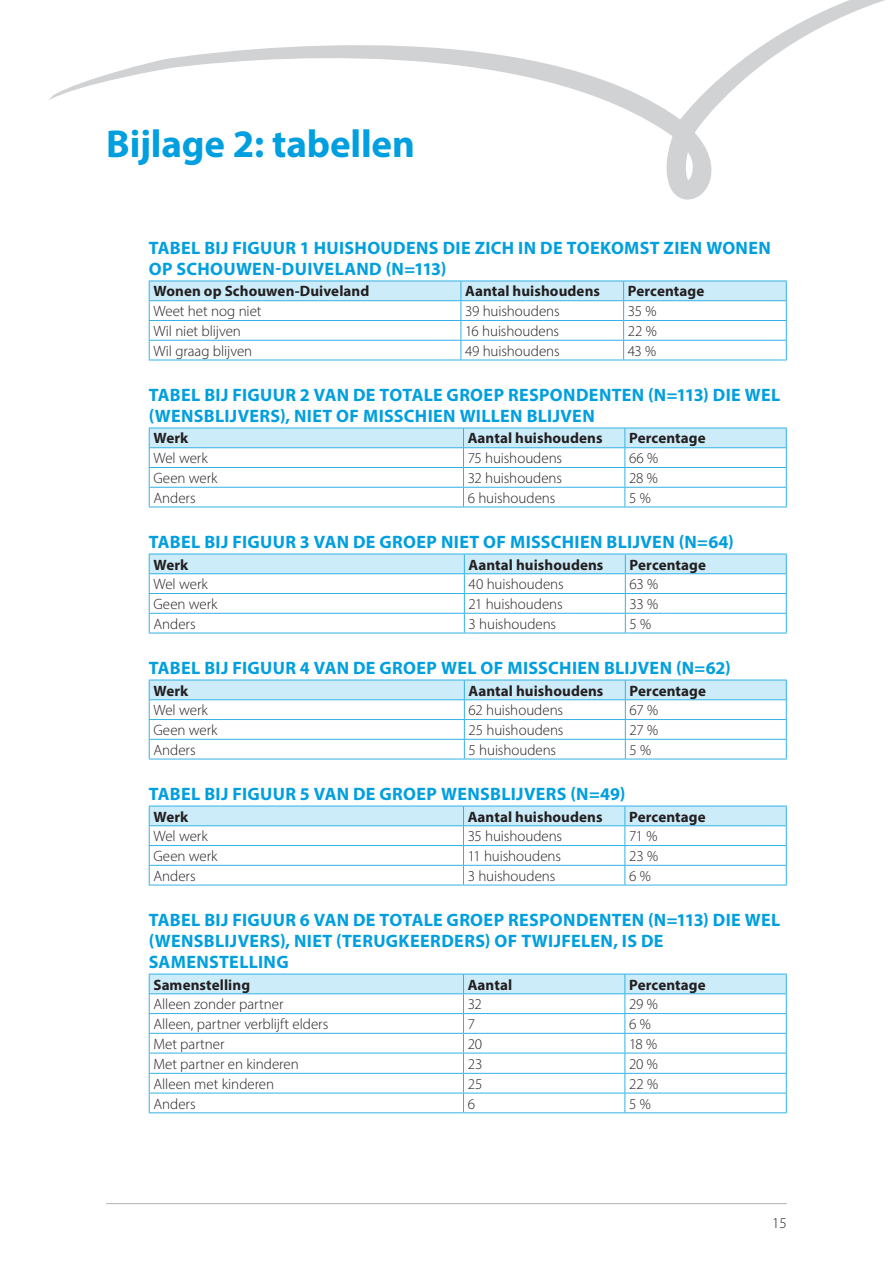
<style>
.page{position:relative;width:893px;height:1263px;background:#fff}
.page>*{position:absolute;margin:0;border:0;box-sizing:border-box;transform-origin:0 0}
.kop{font:39px "Myriad Pro Bold 2";letter-spacing:-.005em;color:#009fdf}
.tussenkop_1{font:18px/21px "Myriad Pro Bold 2";letter-spacing:.02em;color:#009fdf}
.tabel_rij{font:300 15px "Myriad Pro";letter-spacing:-.005em;color:#231f20}
.tabel_koprij{font:15px "Myriad Pro Bold 2";letter-spacing:.005em;color:#231f20}
</style>
<div class="page">
<hr style="left:106px;top:1203px;width:681px;height:1px;background:#b2b2b2">
<svg style="left:49px;top:0;width:836px;height:200px"></svg>
<svg style="left:149px;top:281px;width:638px;height:79px"></svg>
<hr style="left:149px;top:360px;width:312px;height:1px;background:#33b2e6">
<hr style="left:461px;top:360px;width:163px;height:1px;background:#33b2e6">
<hr style="left:624px;top:360px;width:163px;height:1px;background:#33b2e6">
<svg style="left:149px;top:428px;width:638px;height:79px"></svg>
<hr style="left:149px;top:507px;width:314px;height:1px;background:#33b2e6">
<hr style="left:463px;top:507px;width:162px;height:1px;background:#33b2e6">
<hr style="left:625px;top:507px;width:162px;height:1px;background:#33b2e6">
<svg style="left:149px;top:554px;width:638px;height:79px"></svg>
<hr style="left:149px;top:633px;width:315px;height:1px;background:#33b2e6">
<hr style="left:464px;top:633px;width:161px;height:1px;background:#33b2e6">
<hr style="left:625px;top:633px;width:162px;height:1px;background:#33b2e6">
<svg style="left:149px;top:680px;width:638px;height:79px"></svg>
<hr style="left:149px;top:759px;width:315px;height:1px;background:#33b2e6">
<hr style="left:464px;top:759px;width:161px;height:1px;background:#33b2e6">
<hr style="left:625px;top:759px;width:162px;height:1px;background:#33b2e6">
<svg style="left:149px;top:806px;width:638px;height:79px"></svg>
<hr style="left:149px;top:885px;width:314px;height:1px;background:#33b2e6">
<hr style="left:463px;top:885px;width:162px;height:1px;background:#33b2e6">
<hr style="left:625px;top:885px;width:162px;height:1px;background:#33b2e6">
<svg style="left:149px;top:974px;width:638px;height:138px"></svg>
<hr style="left:149px;top:1112px;width:314px;height:1px;background:#33b2e6">
<hr style="left:463px;top:1112px;width:162px;height:1px;background:#33b2e6">
<hr style="left:625px;top:1112px;width:162px;height:1px;background:#33b2e6">
<h1 class="kop" style="left:106px;top:118px;width:310px">Bijlage 2: tabellen</h1>
<h2 class="tussenkop_1" style="left:149px;top:236px;width:624px">TABEL BIJ FIGUUR 1 HUISHOUDENS DIE ZICH IN DE TOEKOMST ZIEN WONEN<br>OP SCHOUWEN-DUIVELAND (N=113)</h2>
<p class="tabel_koprij" style="left:153px;top:282px;width:217px">Wonen op Schouwen-Duiveland</p>
<p class="tabel_koprij" style="left:465px;top:282px;width:136px">Aantal huishoudens</p>
<p class="tabel_koprij" style="left:628px;top:282px;width:78px">Percentage</p>
<p class="tabel_rij" style="left:153px;top:302px;width:110px">Weet het nog niet</p>
<p class="tabel_rij" style="left:465px;top:302px;width:96px">39 huishoudens</p>
<p class="tabel_rij" style="left:628px;top:302px;width:30px">35 %</p>
<p class="tabel_rij" style="left:153px;top:322px;width:89px">Wil niet blijven</p>
<p class="tabel_rij" style="left:465px;top:322px;width:96px">16 huishoudens</p>
<p class="tabel_rij" style="left:628px;top:322px;width:30px">22 %</p>
<p class="tabel_rij" style="left:153px;top:342px;width:100px">Wil graag blijven</p>
<p class="tabel_rij" style="left:465px;top:342px;width:96px">49 huishoudens</p>
<p class="tabel_rij" style="left:628px;top:342px;width:30px">43 %</p>
<h2 class="tussenkop_1" style="left:149px;top:383px;width:633px">TABEL BIJ FIGUUR 2 VAN DE TOTALE GROEP RESPONDENTEN (N=113) DIE WEL (WENSBLIJVERS), NIET OF MISSCHIEN WILLEN BLIJVEN</h2>
<p class="tabel_koprij" style="left:153px;top:429px;width:36px">Werk</p>
<p class="tabel_koprij" style="left:468px;top:429px;width:136px">Aantal huishoudens</p>
<p class="tabel_koprij" style="left:629px;top:429px;width:78px">Percentage</p>
<p class="tabel_rij" style="left:153px;top:449px;width:56px">Wel werk</p>
<p class="tabel_rij" style="left:468px;top:449px;width:96px">75 huishoudens</p>
<p class="tabel_rij" style="left:629px;top:449px;width:31px">66%</p>
<p class="tabel_rij" style="left:153px;top:469px;width:66px">Geen werk</p>
<p class="tabel_rij" style="left:468px;top:469px;width:96px">32 huishoudens</p>
<p class="tabel_rij" style="left:629px;top:469px;width:30px">28 %</p>
<p class="tabel_rij" style="left:153px;top:489px;width:44px">Anders</p>
<p class="tabel_rij" style="left:468px;top:489px;width:89px">6 huishoudens</p>
<p class="tabel_rij" style="left:629px;top:489px;width:23px">5%</p>
<h2 class="tussenkop_1" style="left:149px;top:530px;width:587px">TABEL BIJ FIGUUR 3 VAN DE GROEP NIET OF MISSCHIEN BLIJVEN (N=64)</h2>
<p class="tabel_koprij" style="left:153px;top:555px;width:36px">Werk</p>
<p class="tabel_koprij" style="left:469px;top:555px;width:136px">Aantal huishoudens</p>
<p class="tabel_koprij" style="left:630px;top:555px;width:78px">Percentage</p>
<p class="tabel_rij" style="left:153px;top:575px;width:56px">Wel werk</p>
<p class="tabel_rij" style="left:469px;top:575px;width:97px">40 huishoudens</p>
<p class="tabel_rij" style="left:630px;top:575px;width:30px">63 %</p>
<p class="tabel_rij" style="left:153px;top:595px;width:66px">Geen werk</p>
<p class="tabel_rij" style="left:469px;top:595px;width:96px">21 huishoudens</p>
<p class="tabel_rij" style="left:630px;top:595px;width:30px">33 %</p>
<p class="tabel_rij" style="left:153px;top:615px;width:44px">Anders</p>
<p class="tabel_rij" style="left:469px;top:615px;width:89px">3 huishoudens</p>
<p class="tabel_rij" style="left:630px;top:615px;width:23px">5%</p>
<h2 class="tussenkop_1" style="left:149px;top:656px;width:584px">TABEL BIJ FIGUUR 4 VAN DE GROEP WEL OF MISSCHIEN BLIJVEN (N=62)</h2>
<p class="tabel_koprij" style="left:153px;top:681px;width:36px">Werk</p>
<p class="tabel_koprij" style="left:469px;top:681px;width:136px">Aantal huishoudens</p>
<p class="tabel_koprij" style="left:630px;top:681px;width:78px">Percentage</p>
<p class="tabel_rij" style="left:153px;top:701px;width:56px">Wel werk</p>
<p class="tabel_rij" style="left:469px;top:701px;width:96px">62 huishoudens</p>
<p class="tabel_rij" style="left:630px;top:701px;width:30px">67 %</p>
<p class="tabel_rij" style="left:153px;top:721px;width:66px">Geen werk</p>
<p class="tabel_rij" style="left:469px;top:721px;width:96px">25 huishoudens</p>
<p class="tabel_rij" style="left:630px;top:721px;width:30px">27 %</p>
<p class="tabel_rij" style="left:153px;top:741px;width:44px">Anders</p>
<p class="tabel_rij" style="left:469px;top:741px;width:89px">5 huishoudens</p>
<p class="tabel_rij" style="left:630px;top:741px;width:23px">5%</p>
<h2 class="tussenkop_1" style="left:149px;top:782px;width:478px">TABEL BIJ FIGUUR 5 VAN DE GROEP WENSBLIJVERS (N=49)</h2>
<p class="tabel_koprij" style="left:153px;top:807px;width:36px">Werk</p>
<p class="tabel_koprij" style="left:468px;top:807px;width:136px">Aantal huishoudens</p>
<p class="tabel_koprij" style="left:629px;top:807px;width:78px">Percentage</p>
<p class="tabel_rij" style="left:153px;top:827px;width:56px">Wel werk</p>
<p class="tabel_rij" style="left:468px;top:827px;width:96px">35 huishoudens</p>
<p class="tabel_rij" style="left:629px;top:827px;width:30px">71 %</p>
<p class="tabel_rij" style="left:153px;top:847px;width:66px">Geen werk</p>
<p class="tabel_rij" style="left:468px;top:847px;width:95px">11 huishoudens</p>
<p class="tabel_rij" style="left:629px;top:847px;width:30px">23 %</p>
<p class="tabel_rij" style="left:153px;top:867px;width:44px">Anders</p>
<p class="tabel_rij" style="left:468px;top:867px;width:89px">3 huishoudens</p>
<p class="tabel_rij" style="left:629px;top:867px;width:23px">6%</p>
<h2 class="tussenkop_1" style="left:149px;top:908px;width:633px">TABEL BIJ FIGUUR 6 VAN DE TOTALE GROEP RESPONDENTEN (N=113) DIE WEL (WENSBLIJVERS), NIET (TERUGKEERDERS) OF TWIJFELEN, IS DE<br>SAMENSTELLING</h2>
<p class="tabel_koprij" style="left:153px;top:975px;width:98px">Samenstelling</p>
<p class="tabel_koprij" style="left:468px;top:975px;width:46px">Aantal</p>
<p class="tabel_koprij" style="left:629px;top:975px;width:78px">Percentage</p>
<p class="tabel_rij" style="left:153px;top:995px;width:131px">Alleen zonder partner</p>
<p class="tabel_rij" style="left:468px;top:995px;width:16px">32</p>
<p class="tabel_rij" style="left:629px;top:995px;width:30px">29 %</p>
<p class="tabel_rij" style="left:153px;top:1015px;width:176px">Alleen, partner verblijft elders</p>
<p class="tabel_rij" style="left:468px;top:1015px;width:9px">7</p>
<p class="tabel_rij" style="left:629px;top:1015px;width:23px">6%</p>
<p class="tabel_rij" style="left:153px;top:1035px;width:73px">Met partner</p>
<p class="tabel_rij" style="left:468px;top:1035px;width:16px">20</p>
<p class="tabel_rij" style="left:629px;top:1035px;width:30px">18 %</p>
<p class="tabel_rij" style="left:153px;top:1054px;width:147px">Met partner en kinderen</p>
<p class="tabel_rij" style="left:468px;top:1054px;width:16px">23</p>
<p class="tabel_rij" style="left:629px;top:1054px;width:30px">20 %</p>
<p class="tabel_rij" style="left:153px;top:1075px;width:122px">Alleen met kinderen</p>
<p class="tabel_rij" style="left:468px;top:1075px;width:16px">25</p>
<p class="tabel_rij" style="left:629px;top:1075px;width:30px">22 %</p>
<p class="tabel_rij" style="left:153px;top:1094px;width:44px">Anders</p>
<p class="tabel_rij" style="left:468px;top:1094px;width:9px">6</p>
<p class="tabel_rij" style="left:629px;top:1094px;width:23px">5%</p>
<p class="tabel_rij" style="left:772px;top:1214px;width:16px">15</p>
</div>
